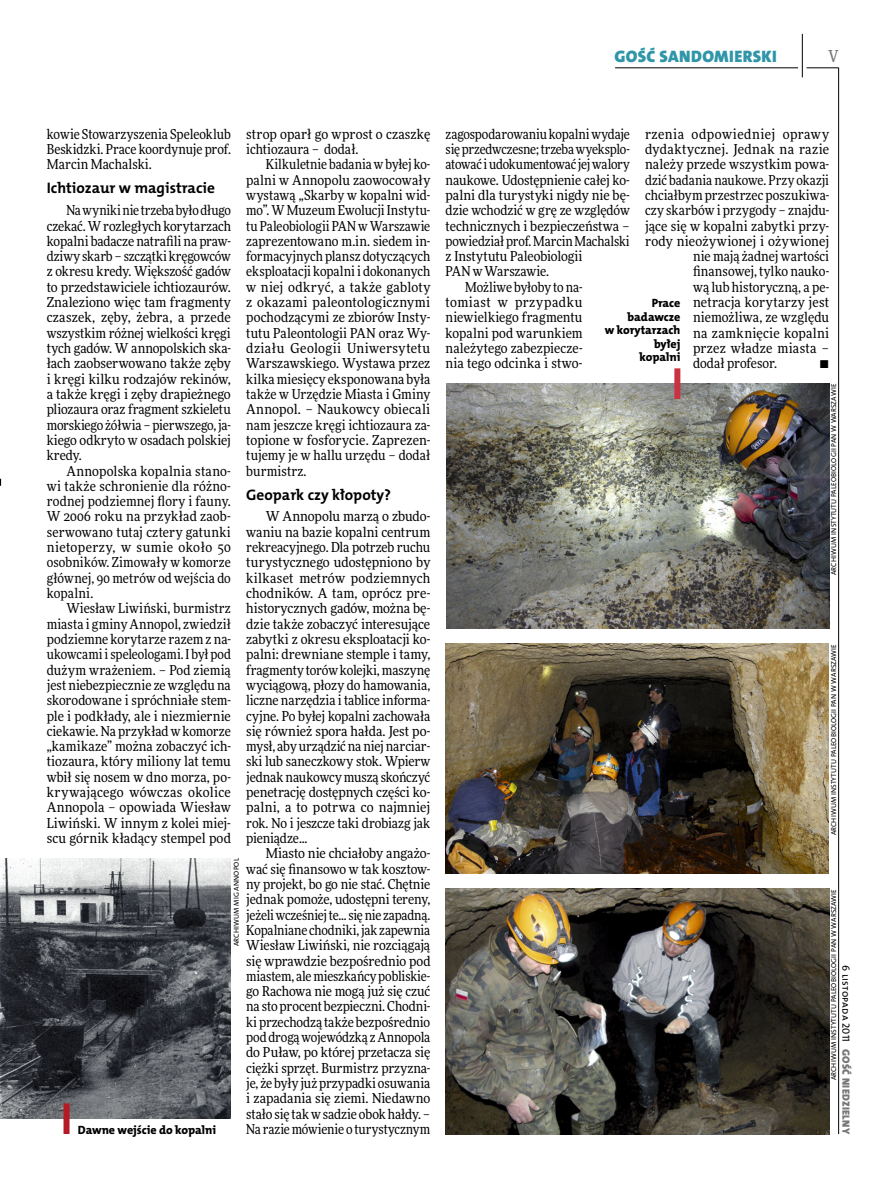
<style>
.page{position:relative;width:893px;height:1191px;background:#fff}
.page>*{position:absolute;margin:0;border:0;box-sizing:border-box;transform-origin:0 0}
.t1{font:16.65px "The Mix HP9 Blk";letter-spacing:.02em;color:#2f95a8}
.t2{font:500 16.5px "Freeday Narrow";color:#777778;scale:.9 1}
.t3{font:15.3px "The Mix HP7 Bld";color:#000}
.t4{font:13.65px/15.3px "Freeday Narrow News";letter-spacing:.005em;color:#000;text-align:justify}
.t5{font:13.65px "Freeday Narrow News";letter-spacing:-.015em;color:#000}
.t6{font:13.65px "Freeday Narrow News";letter-spacing:-.02em;color:#000}
.t7{font:13.65px "Freeday Narrow News";letter-spacing:.025em;color:#000}
.t8{font:13.65px "Freeday Narrow News";letter-spacing:.03em;color:#000}
.t9{font:13.65px "Freeday Narrow News";letter-spacing:.035em;color:#000}
.t10{font:12px/13.5px "The Mix HP8 Ex Bld";letter-spacing:-.005em;color:#000;text-align:right}
.t11{font:10.5px "The Mix HP9 Blk";letter-spacing:.025em;color:#777778}
.t12{font:10.5px "The Mix HP5 Plain";color:#000}
.t13{font:7.2px "The Mix HP5 Plain";letter-spacing:.015em;color:#000}
</style>
<div class="page">
<hr style="left:806px;top:68px;width:33px;height:1px;background:#000">
<hr style="left:615px;top:68px;width:183px;height:1px;background:#000">
<hr style="left:838px;top:68px;width:1px;height:1066px;background:#000">
<hr style="left:802px;top:34px;width:1px;height:43px;background:#000">
<img style="left:446px;top:644px;width:382px;height:229px">
<img style="left:446px;top:384px;width:383px;height:244px">
<img style="left:446px;top:889px;width:383px;height:245px">
<img style="left:0;top:858px;width:231px;height:260px">
<div style="left:64px;top:1103px;width:6px;height:31px;background:#b51b24"></div>
<div style="left:674px;top:368px;width:6px;height:31px;background:#c93241"></div>
<p class="t1" style="left:615px;top:46px;width:164px">GOŚĆ SANDOMIERSKI</p>
<p class="t2" style="left:828px;top:46px;width:13px">V</p>
<p class="t4" style="left:47px;top:126px;width:186px">kowie Stowarzyszenia Speleoklub Beskidzki. Prace koordynuje prof.<br>Marcin Machalski.</p>
<p class="t3" style="left:47px;top:178px;width:170px">Ichtiozaur w magistracie</p>
<p class="t4" style="left:47px;top:202px;width:186px;text-indent:20px">Na wyniki nie trzeba było długo czekać. W rozległych korytarzach kopalni badacze natrafili na praw&shy;dziwy skarb – szczątki kręgowców z okresu kredy. Większość gadów to przedstawiciele ichtiozaurów.<br>Znaleziono więc tam fragmenty czaszek, zęby, żebra, a przede wszystkim różnej wielkości kręgi tych gadów. W annopolskich ska&shy;łach zaobserwowano także zęby i kręgi kilku rodzajów rekinów, a także kręgi i zęby drapieżnego pliozaura oraz fragment szkieletu morskiego żółwia – pierwszego, ja&shy;kiego odkryto w osadach polskiej kredy.</p>
<p class="t4" style="left:47px;top:463px;width:186px;text-indent:20px">Annopolska kopalnia stano&shy;wi także schronienie dla różno&shy;rodnej podziemnej flory i fauny.<br>W 2006 roku na przykład zaob&shy;serwowano tutaj cztery gatunki nietoperzy, w sumie około 50 osobników. Zimowały w komorze głównej, 90 metrów od wejścia do kopalni.</p>
<p class="t4" style="left:47px;top:600px;width:186px;text-indent:20px">Wiesław Liwiński, burmistrz miasta i gminy Annopol, zwiedził podziemne korytarze razem z na&shy;ukowcami i speleologami. I był pod dużym wrażeniem. – Pod ziemią jest niebezpiecznie ze względu na skorodowane i spróchniałe stem&shy;ple i podkłady, ale i niezmiernie ciekawie. Na przykład w komorze „kamikaze” można zobaczyć ich&shy;tiozaura, który miliony lat temu wbił się nosem w dno morza, po&shy;krywającego wówczas okolice Annopola – opowiada Wiesław Liwiński. W innym z kolei miej&shy;scu górnik kładący stempel pod</p>
<p class="t4" style="left:246px;top:126px;width:186px">strop oparł go wprost o czaszkę ichtiozaura – dodał.</p>
<p class="t4" style="left:246px;top:157px;width:186px;text-indent:20px">Kilkuletnie badania w byłej ko&shy;palni w Annopolu zaowocowały wystawą „Skarby w kopalni wid&shy;mo”. W Muzeum Ewolucji Instytu&shy;tu Paleobiologii PAN w Warszawie zaprezentowano m.in. siedem in&shy;formacyjnych plansz dotyczących eksploatacji kopalni i dokonanych w niej odkryć, a także gabloty z okazami paleontologicznymi pochodzącymi ze zbiorów Insty&shy;tutu Paleontologii PAN oraz Wy&shy;działu Geologii Uniwersytetu Warszawskiego. Wystawa przez kilka miesięcy eksponowana była także w Urzędzie Miasta i Gminy Annopol. – Naukowcy obiecali nam jeszcze kręgi ichtiozaura za&shy;topione w fosforycie. Zaprezen&shy;tujemy je w hallu urzędu – dodał burmistrz.</p>
<p class="t3" style="left:246px;top:484px;width:146px">Geopark czy kłopoty?</p>
<p class="t4" style="left:246px;top:509px;width:186px;text-indent:20px">W Annopolu marzą o zbudo&shy;waniu na bazie kopalni centrum rekreacyjnego. Dla potrzeb ruchu turystycznego udostępniono by kilkaset metrów podziemnych chodników. A tam, oprócz pre&shy;historycznych gadów, można bę&shy;dzie także zobaczyć interesujące zabytki z okresu eksploatacji ko&shy;palni: drewniane stemple i tamy, fragmenty torów kolejki, maszynę wyciągową, płozy do hamowania, liczne narzędzia i tablice informa&shy;cyjne. Po byłej kopalni zachowała się również spora hałda. Jest po&shy;mysł, aby urządzić na niej narciar&shy;ski lub saneczkowy stok. Wpierw jednak naukowcy muszą skończyć penetrację dostępnych części ko&shy;palni, a to potrwa co najmniej rok. No i jeszcze taki drobiazg jak pieniądze...</p>
<p class="t4" style="left:246px;top:845px;width:186px;text-indent:20px">Miasto nie chciałoby angażo&shy;wać się finansowo w tak kosztow&shy;ny projekt, bo go nie stać. Chętnie jednak pomoże, udostępni tereny, jeżeli wcześniej te... się nie zapadną.<br>Kopalniane chodniki, jak zapewnia Wiesław Liwiński, nie rozciągają się wprawdzie bezpośrednio pod miastem, ale mieszkańcy pobliskie&shy;go Rachowa nie mogą już się czuć na sto procent bezpieczni. Chodni&shy;ki przechodzą także bezpośrednio pod drogą wojewódzką z Annopola do Puław, po której przetacza się ciężki sprzęt. Burmistrz przyzna&shy;je, że były już przypadki osuwania i zapadania się ziemi. Niedawno stało się tak w sadzie obok hałdy. – Na razie mówienie o turystycznym</p>
<p class="t13" style="left:232px;top:946px;width:89px;rotate:-90deg">Archiwum MiG Annopol</p>
<p class="t10" style="left:78px;top:1123px;width:140px">Dawne wejście do kopalni</p>
<p class="t4" style="left:446px;top:126px;width:186px">zagospodarowaniu kopalni wydaje</p>
<p class="t5" style="left:446px;top:141px;width:186px">się przedwczesne; trzeba wyeksplo-</p>
<p class="t6" style="left:446px;top:156px;width:186px">atować i udokumentować jej walory</p>
<p class="t4" style="left:446px;top:172px;width:186px">naukowe. Udostępnienie całej ko-</p>
<p class="t4" style="left:446px;top:187px;width:186px">palni dla turystyki nigdy nie bę-</p>
<p class="t4" style="left:446px;top:202px;width:186px">dzie wchodzić w grę ze względów</p>
<p class="t4" style="left:446px;top:218px;width:186px">technicznych i bezpieczeństwa –</p>
<p class="t4" style="left:446px;top:233px;width:186px">powiedział prof. Marcin Machalski</p>
<p class="t4" style="left:446px;top:248px;width:138px">z Instytutu Paleobiologii</p>
<p class="t5" style="left:446px;top:263px;width:105px">PAN w Warszawie.</p>
<p class="t4" style="left:465px;top:279px;width:119px">Możliwe byłoby to na-</p>
<p class="t9" style="left:446px;top:294px;width:138px">tomiast w przypadku</p>
<p class="t4" style="left:446px;top:310px;width:138px">niewielkiego fragmentu</p>
<p class="t4" style="left:446px;top:325px;width:138px">kopalni pod warunkiem</p>
<p class="t4" style="left:446px;top:340px;width:138px">należytego zabezpiecze-</p>
<p class="t4" style="left:446px;top:356px;width:138px">nia tego odcinka i stwo-</p>
<p class="t8" style="left:645px;top:125px;width:186px">rzenia odpowiedniej oprawy</p>
<p class="t7" style="left:645px;top:141px;width:186px">dydaktycznej. Jednak na razie</p>
<p class="t4" style="left:645px;top:157px;width:186px">należy przede wszystkim powa-</p>
<p class="t4" style="left:645px;top:172px;width:186px">dzić badania naukowe. Przy okazji</p>
<p class="t4" style="left:645px;top:187px;width:186px">chciałbym przestrzec poszukiwa-</p>
<p class="t4" style="left:645px;top:202px;width:186px">czy skarbów i przygody – znajdu-</p>
<p class="t4" style="left:645px;top:218px;width:186px">jące się w kopalni zabytki przy-</p>
<p class="t4" style="left:645px;top:233px;width:186px">rody nieożywionej i ożywionej</p>
<p class="t4" style="left:693px;top:248px;width:138px">nie mają żadnej wartości</p>
<p class="t4" style="left:693px;top:264px;width:138px">finansowej, tylko nauko-</p>
<p class="t4" style="left:693px;top:279px;width:138px">wą lub historyczną, a pe-</p>
<p class="t4" style="left:693px;top:294px;width:138px">netracja korytarzy jest</p>
<p class="t4" style="left:693px;top:310px;width:138px">niemożliwa, ze względu</p>
<p class="t4" style="left:693px;top:325px;width:138px">na zamknięcie kopalni</p>
<p class="t4" style="left:693px;top:340px;width:138px">przez władze miasta –</p>
<p class="t4" style="left:693px;top:356px;width:85px">dodał profesor.</p>
<p class="t4" style="left:819px;top:356px;width:11px">•</p>
<p class="t10" style="left:605px;top:296px;width:77px">Prace badawcze<br>w korytarzach byłej<br>kopalni</p>
<p class="t13" style="left:829px;top:575px;width:193px;rotate:-90deg">Archiwum I nstytutu Paleobiologii PAN w Warszawie</p>
<p class="t13" style="left:829px;top:835px;width:193px;rotate:-90deg">Archiwum I nstytutu Paleobiologii PAN w Warszawie</p>
<p class="t13" style="left:829px;top:1080px;width:193px;rotate:-90deg">Archiwum I nstytutu Paleobiologii PAN w Warszawie</p>
<p class="t12" style="left:853px;top:965px;width:78px;rotate:90deg">6 listopada 2011</p>
<p class="t11" style="left:853px;top:1049px;width:86px;rotate:90deg">GOŚĆ NIEDZIELNY</p>
</div>
